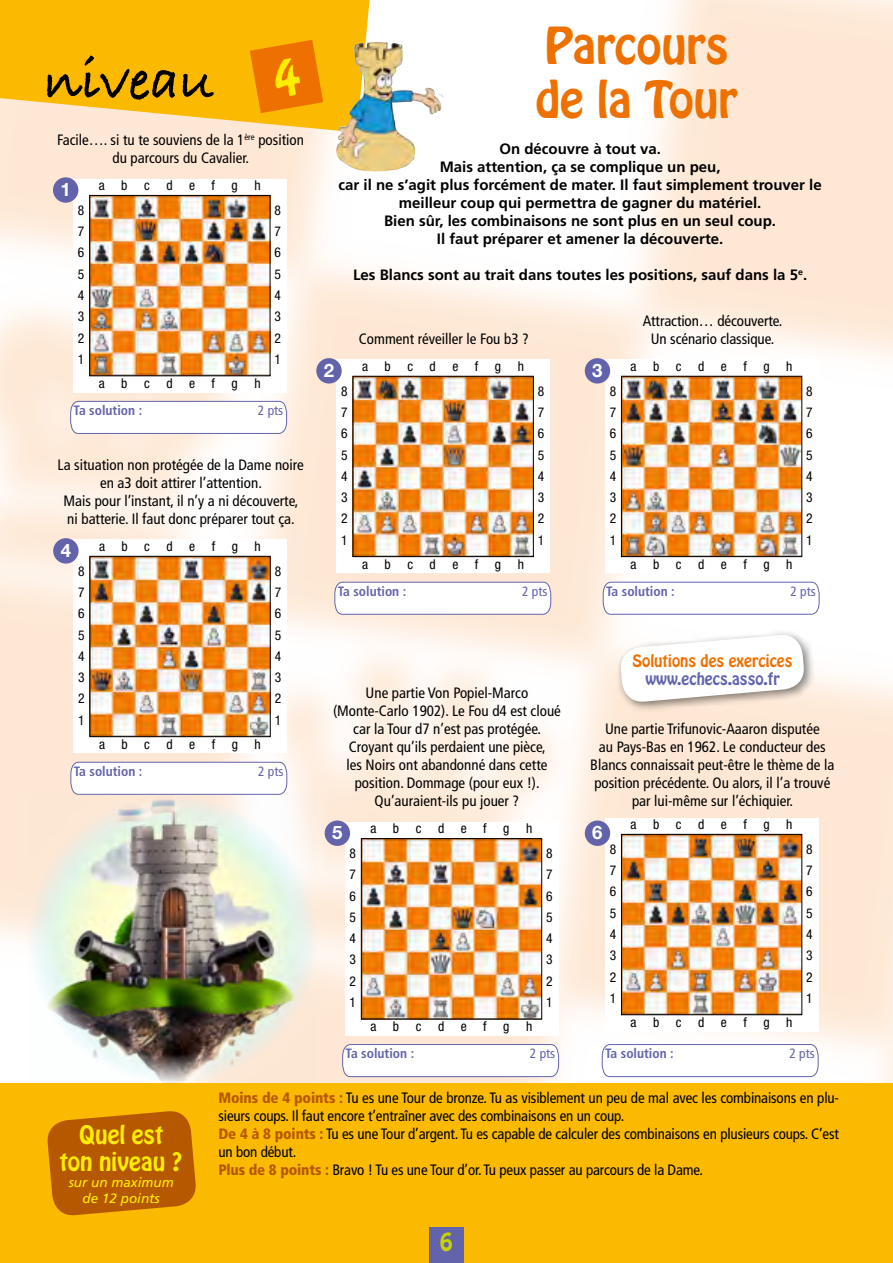
<style>
.page{position:relative;width:893px;height:1263px;background:#fff}
.page>*{position:absolute;margin:0;border:0;box-sizing:border-box;transform-origin:0 0}
.t1{font:57px "Bradley Hand ITCTT Bold";color:#000}
.t2{font:45px/54px "Hobo Std";color:#ee7100}
.t3{font:22.5px/27px "Hobo Std";color:#ffed00;text-align:center}
.t4{font:22.5px "Hobo Std";color:#c7d300}
.t5{font:700 18.6px "Helvetica Neue LT Std";color:#fff}
.t6{font:condensed 15px/18px "Frutiger";color:#000;text-align:center}
.t7{font:700 15px/18px "Frutiger";color:#000;text-align:center}
.t8{font:15px "Hobo Std";color:#ee7100}
.t9{font:15px "Hobo Std";color:#6363ab}
.t10{font:condensed 13.5px/21.3px "Helvetica Neue LT Std";color:#000;text-align:justify}
.t11{font:700 condensed 13.5px "Frutiger";color:#6363ab}
.t12{font:condensed 13.5px "Frutiger";color:#6363ab}
.t13{font:italic 13.5px/16.2px "Frutiger";color:#ffed00;text-align:center}
.s1{font-weight:900;color:#b65800}
</style>
<div class="page">
<img style="left:0;top:0;width:893px;height:1083px">
<svg style="left:0;top:0;width:370px;height:132px;background:#fbbf1f"></svg>
<div style="left:73px;top:179px;width:214px;height:214px;background:#fff"></div>
<img style="left:91px;top:197px;width:177px;height:177px">
<div style="left:89px;top:195px;width:181px;height:181px;border:1px solid #000"></div>
<div style="left:53px;top:177px;width:25px;height:26px;background:#6363ab;border-radius:50%"></div>
<svg style="left:70px;top:401px;width:217px;height:33px"></svg>
<div style="left:0;top:1083px;width:893px;height:180px;background:#fbb900"></div>
<svg style="left:47px;top:1111px;width:149px;height:105px;background:#c06600"></svg>
<div style="left:429px;top:1227px;width:34px;height:36px;background:#6363ab"></div>
<img style="left:336px;top:43px;width:106px;height:129px">
<div style="left:336px;top:359px;width:214px;height:214px;background:#fff"></div>
<img style="left:355px;top:378px;width:177px;height:177px">
<div style="left:353px;top:376px;width:181px;height:181px;border:1px solid #000"></div>
<div style="left:316px;top:358px;width:26px;height:25px;background:#6363ab;border-radius:50%"></div>
<svg style="left:334px;top:582px;width:217px;height:33px"></svg>
<div style="left:605px;top:359px;width:214px;height:214px;background:#fff"></div>
<img style="left:623px;top:378px;width:177px;height:177px">
<div style="left:621px;top:376px;width:181px;height:181px;border:1px solid #000"></div>
<div style="left:585px;top:358px;width:25px;height:25px;background:#6363ab;border-radius:50%"></div>
<svg style="left:603px;top:582px;width:216px;height:33px"></svg>
<div style="left:605px;top:817px;width:214px;height:214px;background:#fff"></div>
<img style="left:623px;top:836px;width:177px;height:177px">
<div style="left:621px;top:834px;width:181px;height:181px;border:1px solid #000"></div>
<div style="left:585px;top:820px;width:25px;height:26px;background:#6363ab;border-radius:50%"></div>
<svg style="left:602px;top:1044px;width:217px;height:33px"></svg>
<div style="left:345px;top:822px;width:213px;height:214px;background:#fff"></div>
<img style="left:363px;top:840px;width:177px;height:177px">
<div style="left:361px;top:838px;width:181px;height:181px;border:1px solid #000"></div>
<div style="left:325px;top:820px;width:25px;height:26px;background:#6363ab;border-radius:50%"></div>
<svg style="left:342px;top:1044px;width:217px;height:33px"></svg>
<div style="left:73px;top:539px;width:214px;height:214px;background:#fff"></div>
<img style="left:92px;top:558px;width:176px;height:177px">
<div style="left:90px;top:556px;width:180px;height:181px;border:1px solid #000"></div>
<div style="left:53px;top:538px;width:26px;height:26px;background:#6363ab;border-radius:50%"></div>
<svg style="left:70px;top:762px;width:217px;height:32px"></svg>
<div style="left:616px;top:630px;width:199px;height:82px;background:#000;opacity:.5"></div>
<svg style="left:619px;top:633px;width:186px;height:70px"></svg>
<img style="left:28px;top:794px;width:289px;height:289px">
<svg style="left:250px;top:40px;width:73px;height:73px;background:#f18200"></svg>
<h1 class="t1" style="left:44px;top:48px;width:173px">niveau</h1>
<p class="t6" style="left:57px;top:131px;width:248px">Facile…. si tu te souviens de la 1<sup>ère</sup> position du parcours du Cavalier.</p>
<p class="t5" style="left:61px;top:178px;width:12px">1</p>
<p class="t10" style="left:99px;top:174px;width:163px">a b c d e f g h</p>
<p class="t10" style="left:78px;top:199px;width:8px">8<br>7<br>6<br>5<br>4<br>3<br>2<br>1</p>
<p class="t10" style="left:274px;top:199px;width:8px">8<br>7<br>6<br>5<br>4<br>3<br>2<br>1</p>
<p class="t10" style="left:99px;top:373px;width:163px">a b c d e f g h</p>
<p class="t11" style="left:74px;top:402px;width:70px">Ta solution :</p>
<p class="t12" style="left:258px;top:403px;width:27px">2 pts</p>
<p class="t6" style="left:58px;top:456px;width:248px">La situation non protégée de la Dame noire en a3 doit attirer l’attention.<br>Mais pour l’instant, il n’y a ni découverte, ni batterie. Il faut donc préparer tout ça.</p>
<p class="t5" style="left:61px;top:539px;width:12px">4</p>
<p class="t10" style="left:99px;top:535px;width:163px">a b c d e f g h</p>
<p class="t10" style="left:78px;top:560px;width:8px">8<br>7<br>6<br>5<br>4<br>3<br>2<br>1</p>
<p class="t10" style="left:275px;top:560px;width:8px">8<br>7<br>6<br>5<br>4<br>3<br>2<br>1</p>
<p class="t10" style="left:99px;top:733px;width:163px">a b c d e f g h</p>
<p class="t11" style="left:74px;top:763px;width:70px">Ta solution :</p>
<p class="t12" style="left:258px;top:763px;width:27px">2 pts</p>
<h2 class="t2" style="left:536px;top:19px;width:203px">Parcours de la Tour</h2>
<p class="t7" style="left:338px;top:140px;width:485px">On découvre à tout va.<br>Mais attention, ça se complique un peu,<br>car il ne s’agit plus forcément de mater. Il faut simplement trouver le meilleur coup qui permettra de gagner du matériel.<br>Bien sûr, les combinaisons ne sont plus en un seul coup.<br>Il faut préparer et amener la découverte.</p>
<p class="t7" style="left:353px;top:266px;width:456px">Les Blancs sont au trait dans toutes les positions, sauf dans la 5<sup>e</sup>.</p>
<p class="t6" style="left:359px;top:330px;width:171px">Comment réveiller le Fou b3 ?</p>
<p class="t6" style="left:643px;top:312px;width:141px">Attraction… découverte.<br>Un scénario classique.</p>
<p class="t5" style="left:324px;top:359px;width:12px">2</p>
<p class="t10" style="left:362px;top:355px;width:163px">a b c d e f g h</p>
<p class="t5" style="left:592px;top:359px;width:12px">3</p>
<p class="t10" style="left:631px;top:355px;width:163px">a b c d e f g h</p>
<p class="t10" style="left:341px;top:380px;width:8px">8<br>7<br>6<br>5<br>4<br>3<br>2<br>1</p>
<p class="t10" style="left:538px;top:380px;width:8px">8<br>7<br>6<br>5<br>4<br>3<br>2<br>1</p>
<p class="t10" style="left:610px;top:380px;width:8px">8<br>7<br>6<br>5<br>4<br>3<br>2<br>1</p>
<p class="t10" style="left:806px;top:380px;width:8px">8<br>7<br>6<br>5<br>4<br>3<br>2<br>1</p>
<p class="t10" style="left:362px;top:553px;width:163px">a b c d e f g h</p>
<p class="t10" style="left:631px;top:553px;width:163px">a b c d e f g h</p>
<p class="t11" style="left:338px;top:583px;width:70px">Ta solution :</p>
<p class="t12" style="left:522px;top:583px;width:27px">2 pts</p>
<p class="t11" style="left:606px;top:583px;width:70px">Ta solution :</p>
<p class="t12" style="left:790px;top:583px;width:27px">2 pts</p>
<p class="t6" style="left:333px;top:684px;width:229px">Une partie Von Popiel-Marco (Monte-Carlo 1902). Le Fou d4 est cloué car la Tour d7 n’est pas protégée.<br>Croyant qu’ils perdaient une pièce,<br>les Noirs ont abandonné dans cette position. Dommage (pour eux !).<br>Qu’auraient-ils pu jouer ?</p>
<p class="t8" style="left:633px;top:650px;width:162px">Solutions des exercices</p>
<p class="t9" style="left:645px;top:668px;width:136px">www.echecs.asso.fr</p>
<p class="t6" style="left:590px;top:720px;width:246px">Une partie Trifunovic-Aaaron disputée<br>au Pays-Bas en 1962. Le conducteur des Blancs connaissait peut-être le thème de la position précédente. Ou alors, il l’a trouvé par lui-même sur l’échiquier.</p>
<p class="t5" style="left:332px;top:821px;width:12px">5</p>
<p class="t10" style="left:370px;top:817px;width:163px">a b c d e f g h</p>
<p class="t5" style="left:592px;top:821px;width:12px">6</p>
<p class="t10" style="left:631px;top:813px;width:163px">a b c d e f g h</p>
<p class="t10" style="left:350px;top:842px;width:8px">8<br>7<br>6<br>5<br>4<br>3<br>2<br>1</p>
<p class="t10" style="left:546px;top:842px;width:8px">8<br>7<br>6<br>5<br>4<br>3<br>2<br>1</p>
<p class="t10" style="left:610px;top:838px;width:8px">8<br>7<br>6<br>5<br>4<br>3<br>2<br>1</p>
<p class="t10" style="left:806px;top:838px;width:8px">8<br>7<br>6<br>5<br>4<br>3<br>2<br>1</p>
<p class="t10" style="left:370px;top:1016px;width:163px">a b c d e f g h</p>
<p class="t10" style="left:631px;top:1011px;width:163px">a b c d e f g h</p>
<p class="t11" style="left:346px;top:1046px;width:70px">Ta solution :</p>
<p class="t12" style="left:530px;top:1046px;width:27px">2 pts</p>
<p class="t11" style="left:605px;top:1046px;width:70px">Ta solution :</p>
<p class="t12" style="left:789px;top:1046px;width:27px">2 pts</p>
<h3 class="t3" style="left:60px;top:1121px;width:124px">Quel est ton niveau ?</h3>
<p class="t13" style="left:69px;top:1174px;width:107px">sur un maximum de 12 points</p>
<p class="t6" style="left:218px;top:1088px;width:622px;text-align:left"><span class="s1">Moins de 4 points :</span> Tu es une Tour de bronze. Tu as visiblement un peu de mal avec les combinaisons en plu&shy;sieurs coups. Il faut encore t’entraîner avec des combinaisons en un coup.<br><span class="s1">De 4 à 8 points :</span> Tu es une Tour d’argent. Tu es capable de calculer des combinaisons en plusieurs coups. C’est un bon début.<br><span class="s1">Plus de 8 points :</span> Bravo ! Tu es une Tour d’or. Tu peux passer au parcours de la Dame.</p>
<h3 class="t4" style="left:440px;top:1226px;width:15px">6</h3>
</div>
